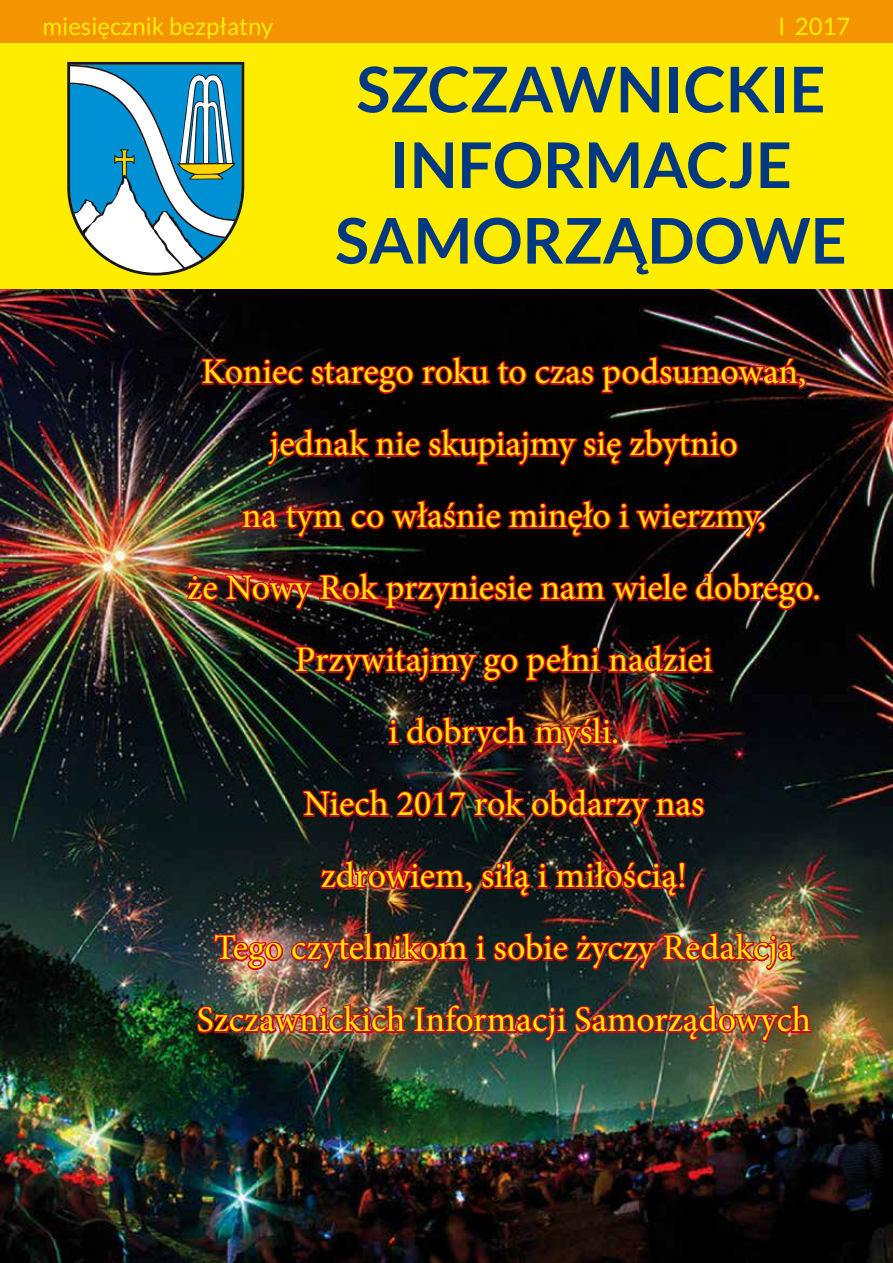
<style>
.page{position:relative;width:893px;height:1263px;background:#fff}
.page>*{position:absolute;margin:0;border:0;box-sizing:border-box;transform-origin:0 0}
.t1{font:700 63px/75.6px "Lato";color:#003882;text-align:center}
.t2{font:36px/72px "Minion Pro";color:#ffed00;text-align:center}
.t3{font:24px "Lato";color:#ffed00}
</style>
<div class="page">
<img style="left:0;top:288px;width:893px;height:975px">
<div style="left:0;top:0;width:893px;height:288px;background:#ffed00"></div>
<div style="left:0;top:0;width:893px;height:43px;background:#f39400"></div>
<svg style="left:67px;top:62px;width:178px;height:213px;background:#6cadb4"></svg>
<svg style="left:200px;top:354px;width:608px;height:45px;background:#44050d"></svg>
<svg style="left:266px;top:425px;width:473px;height:43px;background:#48050d"></svg>
<svg style="left:240px;top:497px;width:527px;height:46px;background:#44080f"></svg>
<img style="left:185px;top:569px;width:630px;height:46px">
<div style="left:813px;top:594px;width:7px;height:7px;border:3px solid #cd071e;border-radius:50%"></div>
<img style="left:294px;top:641px;width:421px;height:46px">
<img style="left:387px;top:713px;width:227px;height:43px">
<div style="left:612px;top:738px;width:7px;height:7px;border:3px solid #cd071e;border-radius:50%"></div>
<img style="left:301px;top:785px;width:405px;height:43px">
<img style="left:318px;top:858px;width:156px;height:45px">
<img style="left:480px;top:857px;width:207px;height:42px">
<img style="left:212px;top:929px;width:586px;height:43px">
<img style="left:195px;top:1002px;width:618px;height:45px">
<p class="t3" style="left:43px;top:13px;width:232px">miesięcznik bezpłatny</p>
<p class="t3" style="left:778px;top:13px;width:74px">I 2017</p>
<h1 class="t1" style="left:335px;top:51px;width:513px">SZCZAWNICKIE<br>INFORMACJE<br>SAMORZĄDOWE</h1>
<p class="t2" style="left:187px;top:336px;width:635px">Koniec starego roku to czas podsumowań, jednak nie skupiajmy się zbytnio<br>na tym co właśnie minęło i wierzmy,<br>że Nowy Rok przyniesie nam wiele dobrego.<br>Przywitajmy go pełni nadziei<br>i dobrych myśli.<br>Niech 2017 rok obdarzy nas<br>zdrowiem, siłą i miłością!<br>Tego czytelnikom i sobie życzy Redakcja Szczawnickich Informacji Samorządowych</p>
</div>
